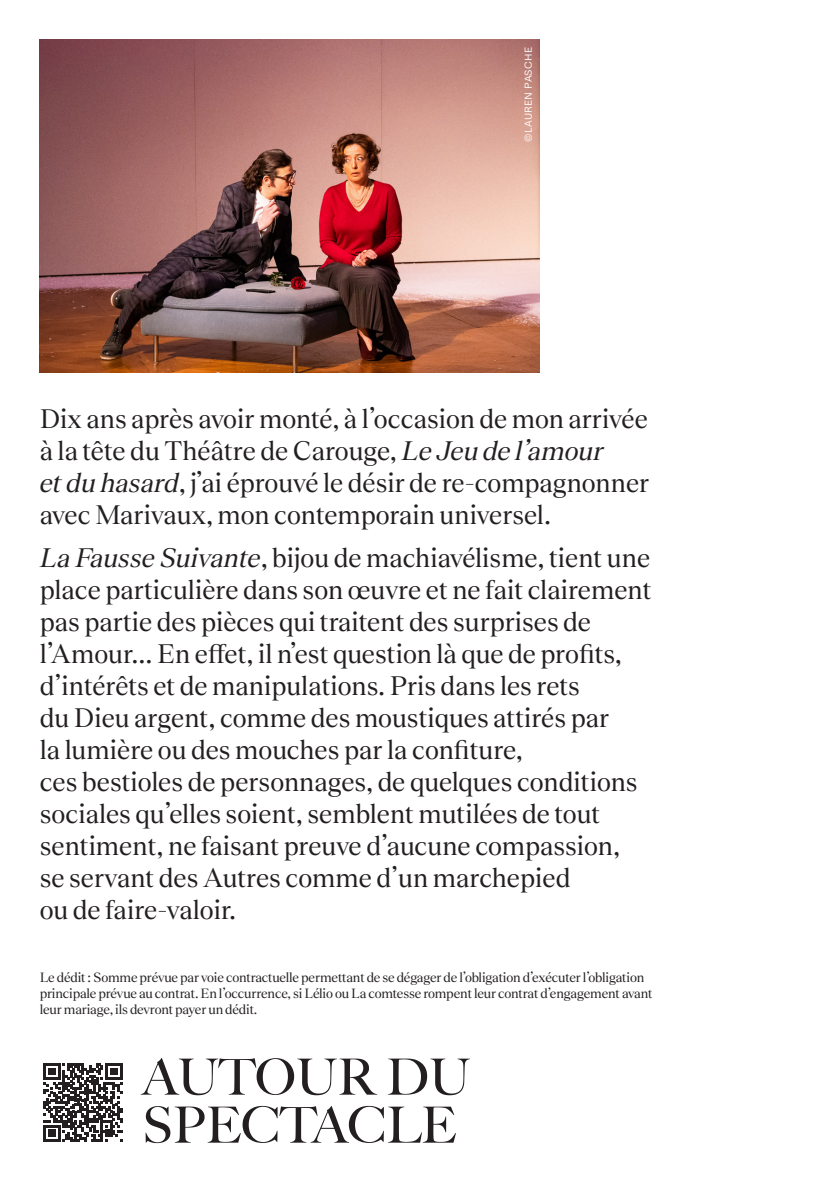
<style>
.page{position:relative;width:840px;height:1191px;background:#fff}
.page>*{position:absolute;margin:0;border:0;box-sizing:border-box;transform-origin:0 0}
.t1{font:50px/48px "Big Caslon FB";color:#231f20}
.t2{font:28px/32px "Teodor";color:#231f20}
.t3{font:14px/16px "Teodor";letter-spacing:-.01em;color:#231f20}
.t4{font:10px "Medium LL";letter-spacing:.03em;color:#fff}
.s1{font-style:italic}
</style>
<div class="page">
<img style="left:40px;top:40px;width:499px;height:332px">
<svg style="left:44px;top:1063px;width:78px;height:78px"></svg>
<p class="t4" style="left:521px;top:142px;width:96px;rotate:-90deg">©LAUREN PASCHE</p>
<p class="t2" style="left:40px;top:401px;width:610px">Dix ans après avoir monté, à l’occasion de mon arrivée à la tête du Théâtre de Carouge, <span class="s1">Le Jeu de l’amour<br>et du hasard</span>, j’ai éprouvé le désir de re-compagnonner avec Marivaux, mon contemporain universel.</p>
<p class="t2" style="left:40px;top:540px;width:613px"><span class="s1">La Fausse Suivante</span>, bijou de machiavélisme, tient une place particulière dans son œuvre et ne fait clairement pas partie des pièces qui traitent des surprises de l’Amour... En effet, il n’est question là que de profits, d’intérêts et de manipulations. Pris dans les rets<br>du Dieu argent, comme des moustiques attirés par<br>la lumière ou des mouches par la confiture,<br>ces bestioles de personnages, de quelques conditions sociales qu’elles soient, semblent mutilées de tout sentiment, ne faisant preuve d’aucune compassion, se servant des Autres comme d’un marchepied<br>ou de faire-valoir.</p>
<p class="t3" style="left:40px;top:968px;width:614px">Le dédit : Somme prévue par voie contractuelle permettant de se dégager de l’obligation d’exécuter l’obligation principale prévue au contrat. En l’occurrence, si Lélio ou La comtesse rompent leur contrat d’engagement avant leur mariage, ils devront payer un dédit.</p>
<p class="t1" style="left:142px;top:1053px;width:329px">AUTOUR DU<br>SPECTACLE</p>
</div>
